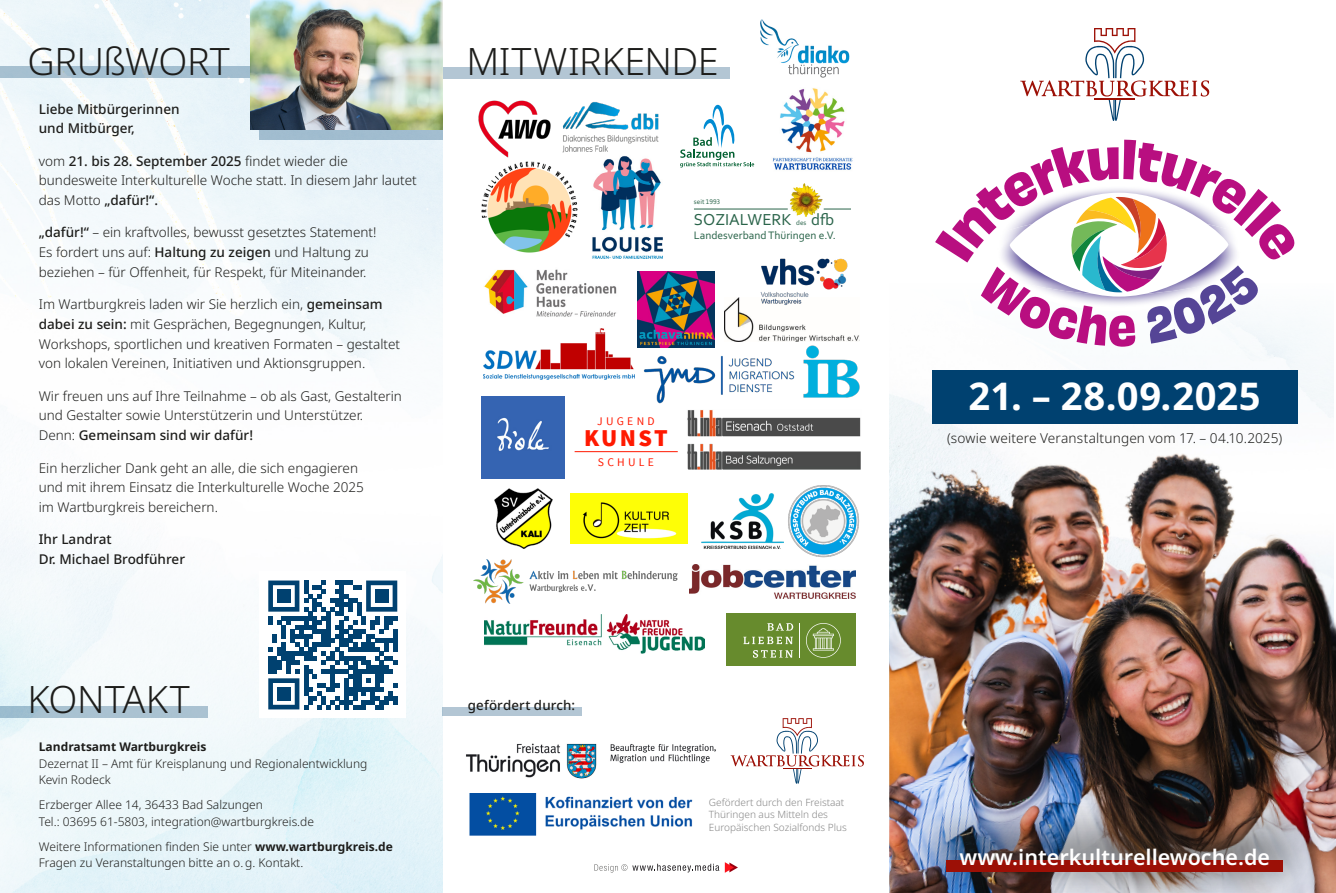
<style>
.page{position:relative;width:1336px;height:893px;background:#fff}
.page>*{position:absolute;margin:0;border:0;box-sizing:border-box;transform-origin:0 0}
.t1{font:700 38.25px "Noto Sans";letter-spacing:.015em;color:#fff}
.t2{font:300 37.8px "Noto Sans";letter-spacing:-.01em;color:#1d1d1b}
.t3{font:900 24.15px "Source Sans Pro";letter-spacing:.09em;color:#ff1901}
.t4{font:600 21.45px "Noto Sans";color:#fff}
.t5{font:16.65px "Corbel";color:#2a644a}
.t6{font:300 13.65px "Noto Sans";letter-spacing:.01em;color:#1d1d1b}
.t7{font:300 13.5px/19.6px "Noto Sans";color:#1d1d1b}
.t8{font:500 13.5px/19.6px "Noto Sans";color:#1d1d1b}
.t9{font:500 13.35px "Noto Sans";letter-spacing:.01em;color:#1d1d1b}
.t10{font:300 12px/16.5px "Noto Sans";color:#1d1d1b}
.t11{font:700 12px "Noto Sans";color:#1d1d1b}
.t12{font:11.7px "Source Sans Pro";letter-spacing:.28em;color:#ff1901}
.t13{font:11.4px "Corbel";color:#2a644a}
.t14{font:300 10.05px/12px "Noto Sans";color:#878787}
.t15{font:7.2px "Corbel";color:#2a644a}
.s1{font-weight:500}
.s2{font-weight:700}
</style>
<div class="page">
<div style="left:259px;top:124px;width:183px;height:16px;background:#a0bdcf"></div>
<div style="left:1240px;top:326px;width:93px;height:66px;background:#f6f9fb"></div>
<img style="left:889px;top:392px;width:446px;height:501px">
<div style="left:931px;top:370px;width:366px;height:53px;background:#004170"></div>
<div style="left:442px;top:68px;width:288px;height:11px;background:#b3c6d4"></div>
<img style="left:760px;top:19px;width:89px;height:59px">
<img style="left:562px;top:102px;width:97px;height:51px">
<img style="left:772px;top:88px;width:81px;height:82px">
<img style="left:592px;top:156px;width:70px;height:103px">
<img style="left:484px;top:269px;width:133px;height:48px">
<img style="left:724px;top:297px;width:135px;height:45px">
<img style="left:789px;top:183px;width:33px;height:34px">
<hr style="left:694px;top:209px;width:93px;height:1px;background:#2a644a">
<svg style="left:823px;top:209px;width:27px;height:1px"></svg>
<div style="left:442px;top:707px;width:139px;height:9px;background:#b3c6d4"></div>
<img style="left:687px;top:444px;width:174px;height:26px">
<img style="left:687px;top:410px;width:174px;height:27px">
<img style="left:469px;top:793px;width:224px;height:43px">
<img style="left:466px;top:743px;width:250px;height:36px">
<img style="left:643px;top:355px;width:152px;height:49px">
<svg style="left:574px;top:451px;width:104px;height:2px"></svg>
<hr style="left:574px;top:451px;width:103px;height:1px;background:#ff1901">
<img style="left:481px;top:161px;width:97px;height:92px">
<img style="left:478px;top:100px;width:73px;height:58px">
<img style="left:571px;top:494px;width:116px;height:50px">
<img style="left:494px;top:489px;width:59px;height:60px">
<img style="left:481px;top:396px;width:83px;height:83px">
<img style="left:701px;top:493px;width:82px;height:55px">
<img style="left:744px;top:258px;width:111px;height:65px">
<img style="left:483px;top:328px;width:151px;height:52px">
<img style="left:803px;top:345px;width:57px;height:53px">
<img style="left:788px;top:485px;width:71px;height:72px">
<div style="left:0;top:66px;width:250px;height:12px;background:#a4bfd0"></div>
<svg style="left:0;top:706px;width:208px;height:12px;background:#a7c1d0"></svg>
<img style="left:250px;top:0;width:192px;height:130px">
<svg style="left:268px;top:580px;width:129px;height:129px"></svg>
<div style="left:277px;top:589px;width:13px;height:14px;background:#004170"></div>
<div style="left:375px;top:589px;width:13px;height:14px;background:#004170"></div>
<div style="left:277px;top:687px;width:13px;height:13px;background:#004170"></div>
<svg style="left:594px;top:862px;width:143px;height:11px"></svg>
<svg style="left:730px;top:718px;width:133px;height:66px"></svg>
<svg style="left:680px;top:105px;width:74px;height:62px"></svg>
<svg style="left:1020px;top:28px;width:188px;height:93px"></svg>
<div style="left:900px;top:800px;width:426px;height:93px;background:#1d1d1b;opacity:.75"></div>
<div style="left:946px;top:860px;width:336px;height:12px;background:#9c1006"></div>
<svg style="left:935px;top:140px;width:361px;height:207px"></svg>
<img style="left:637px;top:271px;width:77px;height:77px">
<img style="left:473px;top:559px;width:205px;height:44px">
<img style="left:689px;top:564px;width:166px;height:34px">
<img style="left:484px;top:614px;width:220px;height:40px">
<div style="left:725px;top:613px;width:130px;height:53px;background:#678b2d"></div>
<svg style="left:767px;top:623px;width:26px;height:8px"></svg>
<svg style="left:743px;top:637px;width:50px;height:7px"></svg>
<svg style="left:753px;top:650px;width:40px;height:8px"></svg>
<hr style="left:799px;top:623px;width:1px;height:35px;background:#fff">
<svg style="left:806px;top:623px;width:34px;height:35px"></svg>
<h2 class="t2" style="left:28px;top:39px;width:204px">GRUßWORT</h2>
<h2 class="t2" style="left:466px;top:39px;width:254px">MITWIRKENDE</h2>
<p class="t8" style="left:39px;top:99px;width:142px">Liebe Mitbürgerinnen und Mitbürger,</p>
<p class="t7" style="left:39px;top:151px;width:379px">vom <span class="s1">21. bis 28. September 2025</span> findet wieder die bundesweite Interkulturelle Woche statt. In diesem Jahr lautet das Motto <span class="s1">„dafür!“.</span></p>
<p class="t7" style="left:39px;top:223px;width:339px"><span class="s1">„dafür!“</span> – ein kraftvolles, bewusst gesetztes Statement!<br>Es fordert uns auf: <span class="s1">Haltung zu zeigen</span> und Haltung zu beziehen – für Offenheit, für Respekt, für Miteinander.</p>
<p class="t7" style="left:39px;top:295px;width:363px">Im Wartburgkreis laden wir Sie herzlich ein, <span class="s1">gemeinsam dabei zu sein:</span> mit Gesprächen, Begegnungen, Kultur, Workshops, sportlichen und kreativen Formaten – gestaltet von lokalen Vereinen, Initiativen und Aktionsgruppen.</p>
<p class="t7" style="left:39px;top:386px;width:364px">Wir freuen uns auf Ihre Teilnahme – ob als Gast, Gestalterin und Gestalter sowie Unterstützerin und Unterstützer.<br>Denn: <span class="s1">Gemeinsam sind wir dafür!</span></p>
<p class="t7" style="left:39px;top:458px;width:327px">Ein herzlicher Dank geht an alle, die sich engagieren und mit ihrem Einsatz die Interkulturelle Woche 2025 im Wartburgkreis bereichern.</p>
<p class="t8" style="left:39px;top:530px;width:148px">Ihr Landrat<br>Dr. Michael Brodführer</p>
<h2 class="t2" style="left:28px;top:677px;width:164px">KONTAKT</h2>
<p class="t11" style="left:39px;top:740px;width:169px">Landratsamt Wartburgkreis</p>
<p class="t10" style="left:39px;top:755px;width:330px">Dezernat II – Amt für Kreisplanung und Regionalentwicklung<br>Kevin Rodeck</p>
<p class="t10" style="left:39px;top:797px;width:277px">Erzberger Allee 14, 36433 Bad Salzungen<br>Tel.: 03695 61-5803, integration@wartburgkreis.de</p>
<p class="t10" style="left:39px;top:838px;width:355px">Weitere Informationen finden Sie unter <span class="s2">www.wartburgkreis.de<br></span>Fragen zu Veranstaltungen bitte an o. g. Kontakt.</p>
<p class="t15" style="left:694px;top:197px;width:28px">seit 1993</p>
<p class="t5" style="left:694px;top:209px;width:99px">SOZIALWERK</p>
<p class="t15" style="left:796px;top:218px;width:12px">des</p>
<p class="t5" style="left:811px;top:209px;width:25px">dfb</p>
<p class="t13" style="left:694px;top:229px;width:143px">Landesverband Thüringen e.V.</p>
<p class="t12" style="left:597px;top:414px;width:59px">JUGEND</p>
<h3 class="t3" style="left:584px;top:423px;width:85px">KUNST</h3>
<p class="t12" style="left:598px;top:455px;width:57px">SCHULE</p>
<p class="t9" style="left:467px;top:698px;width:109px">gefördert durch:</p>
<p class="t14" style="left:708px;top:797px;width:139px">Gefördert durch den Freistaat<br>Thüringen aus Mitteln des<br>Europäischen Sozialfonds Plus</p>
<h1 class="t1" style="left:968px;top:375px;width:294px">21. – 28.09.2025</h1>
<p class="t6" style="left:946px;top:430px;width:337px">(sowie weitere Veranstaltungen vom 17. – 04.10.2025)</p>
<h3 class="t4" style="left:959px;top:845px;width:312px">www.interkulturellewoche.de</h3>
</div>
